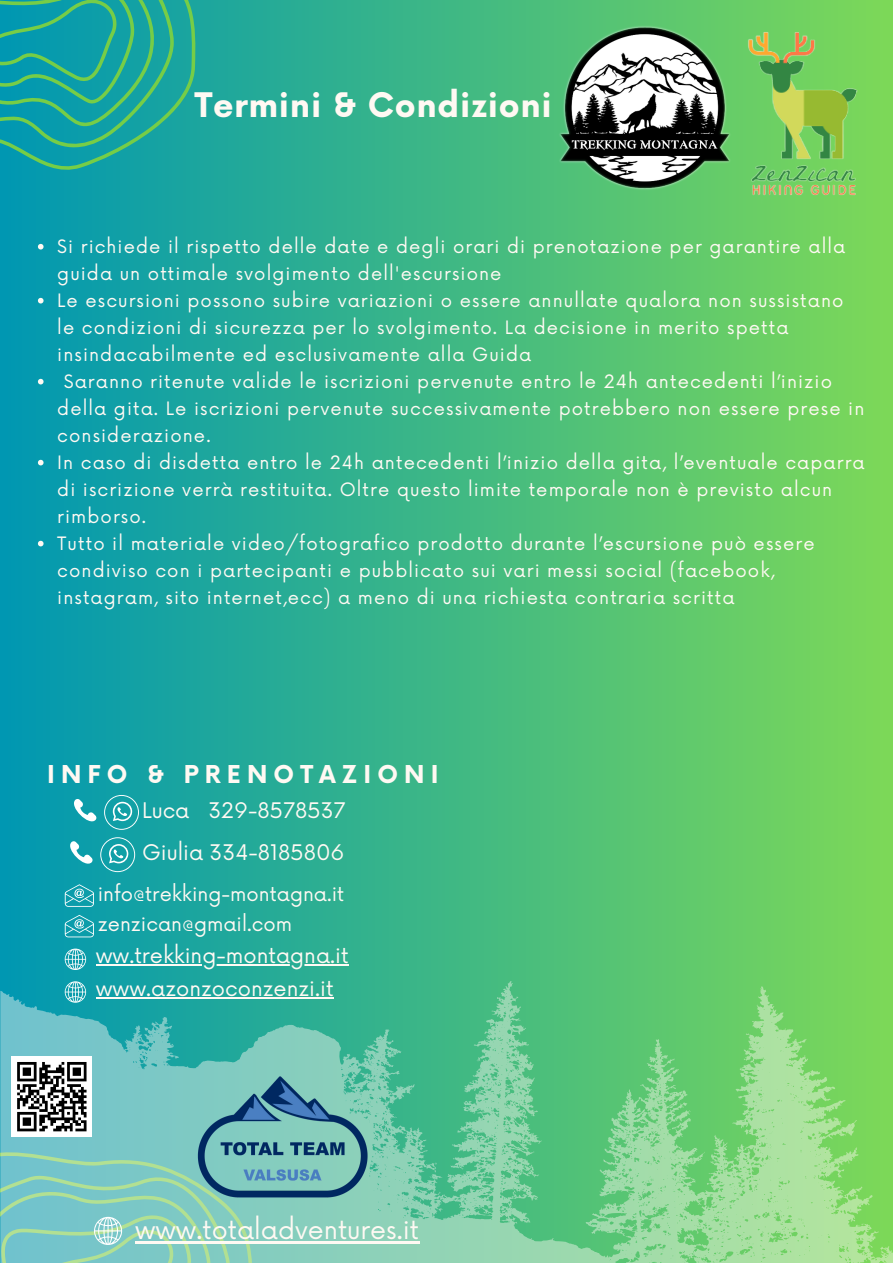
<style>
.page{position:relative;width:893px;height:1264px;background:#fff}
.page>*{position:absolute;margin:0;border:0;box-sizing:border-box;transform-origin:0 0}
.t1{font:700 33px "Now";letter-spacing:.02em;color:#fff9f3}
.t2{font:25.5px "Now";color:#fff9f3}
.t3{font:700 24px "Now";letter-spacing:.255em;color:#fff9f3}
.t4{font:21px "Now";color:#fff9f3}
.t5{font:19.5px "Now";color:#fff9f3}
.t6{font:18px/27px "Now";letter-spacing:.06em;color:#fff9f3}
</style>
<div class="page">
<div style="left:0;top:0;width:892px;height:1262px;background:linear-gradient(to right,#0097b2,#7dd858)"></div>
<svg style="left:0;top:980px;width:892px;height:282px;background:#6cc98e"></svg>
<svg style="left:38px;top:244px;width:6px;height:5px"></svg>
<svg style="left:38px;top:298px;width:6px;height:5px"></svg>
<svg style="left:38px;top:379px;width:6px;height:5px"></svg>
<svg style="left:38px;top:460px;width:6px;height:5px"></svg>
<svg style="left:38px;top:541px;width:6px;height:5px"></svg>
<div style="left:12px;top:1056px;width:80px;height:80px;background:#fff"></div>
<svg style="left:0;top:0;width:240px;height:237px;background:#19a39d"></svg>
<img style="left:557px;top:24px;width:156px;height:168px">
<img style="left:713px;top:24px;width:179px;height:180px">
<svg style="left:65px;top:884px;width:29px;height:22px"></svg>
<hr style="left:96px;top:964px;width:252px;height:1px;background:#fff9f3">
<svg style="left:65px;top:948px;width:21px;height:21px"></svg>
<svg style="left:65px;top:841px;width:28px;height:28px"></svg>
<svg style="left:100px;top:837px;width:35px;height:35px"></svg>
<svg style="left:69px;top:798px;width:28px;height:28px"></svg>
<svg style="left:104px;top:795px;width:35px;height:34px"></svg>
<svg style="left:65px;top:914px;width:29px;height:23px"></svg>
<hr style="left:96px;top:997px;width:237px;height:1px;background:#fff9f3">
<svg style="left:65px;top:981px;width:21px;height:21px"></svg>
<img style="left:186px;top:1056px;width:210px;height:160px">
<hr style="left:135px;top:1241px;width:284px;height:2px;background:#fff9f3">
<svg style="left:0;top:1061px;width:247px;height:201px;background:#7fbfba"></svg>
<p class="t1" style="left:195px;top:88px;width:358px">Termini &amp; Condizioni</p>
<p class="t6" style="left:57px;top:234px;width:789px">Si richiede il rispetto delle date e degli orari di prenotazione per garantire alla guida un ottimale svolgimento dell'escursione</p>
<p class="t6" style="left:57px;top:288px;width:787px">Le escursioni possono subire variazioni o essere annullate qualora non sussistano le condizioni di sicurezza per lo svolgimento. La decisione in merito spetta insindacabilmente ed esclusivamente alla Guida</p>
<p class="t6" style="left:57px;top:369px;width:808px;text-indent:6px">Saranno ritenute valide le iscrizioni pervenute entro le 24h antecedenti l’inizio della gita. Le iscrizioni pervenute successivamente potrebbero non essere prese in considerazione.</p>
<p class="t6" style="left:57px;top:450px;width:808px">In caso di disdetta entro le 24h antecedenti l’inizio della gita, l’eventuale caparra di iscrizione verrà restituita. Oltre questo limite temporale non è previsto alcun rimborso.</p>
<p class="t6" style="left:57px;top:530px;width:758px">Tutto il materiale video/fotografico prodotto durante l’escursione può essere condiviso con i partecipanti e pubblicato sui vari messi social (facebook, instagram, sito internet,ecc) a meno di una richiesta contraria scritta</p>
<p class="t3" style="left:47px;top:761px;width:393px">INFO &amp; PRENOTAZIONI</p>
<p class="t4" style="left:142px;top:798px;width:205px">Luca 329-8578537</p>
<p class="t4" style="left:142px;top:840px;width:204px">Giulia 334-8185806</p>
<p class="t5" style="left:98px;top:882px;width:248px">info@trekking-montagna.it</p>
<p class="t4" style="left:96px;top:944px;width:254px">ww.trekking-montagna.it</p>
<p class="t5" style="left:98px;top:913px;width:196px">zenzican@gmail.com</p>
<p class="t4" style="left:96px;top:976px;width:239px">www.azonzoconzenzi.it</p>
<p class="t2" style="left:135px;top:1215px;width:286px">www.totaladventures.it</p>
</div>
